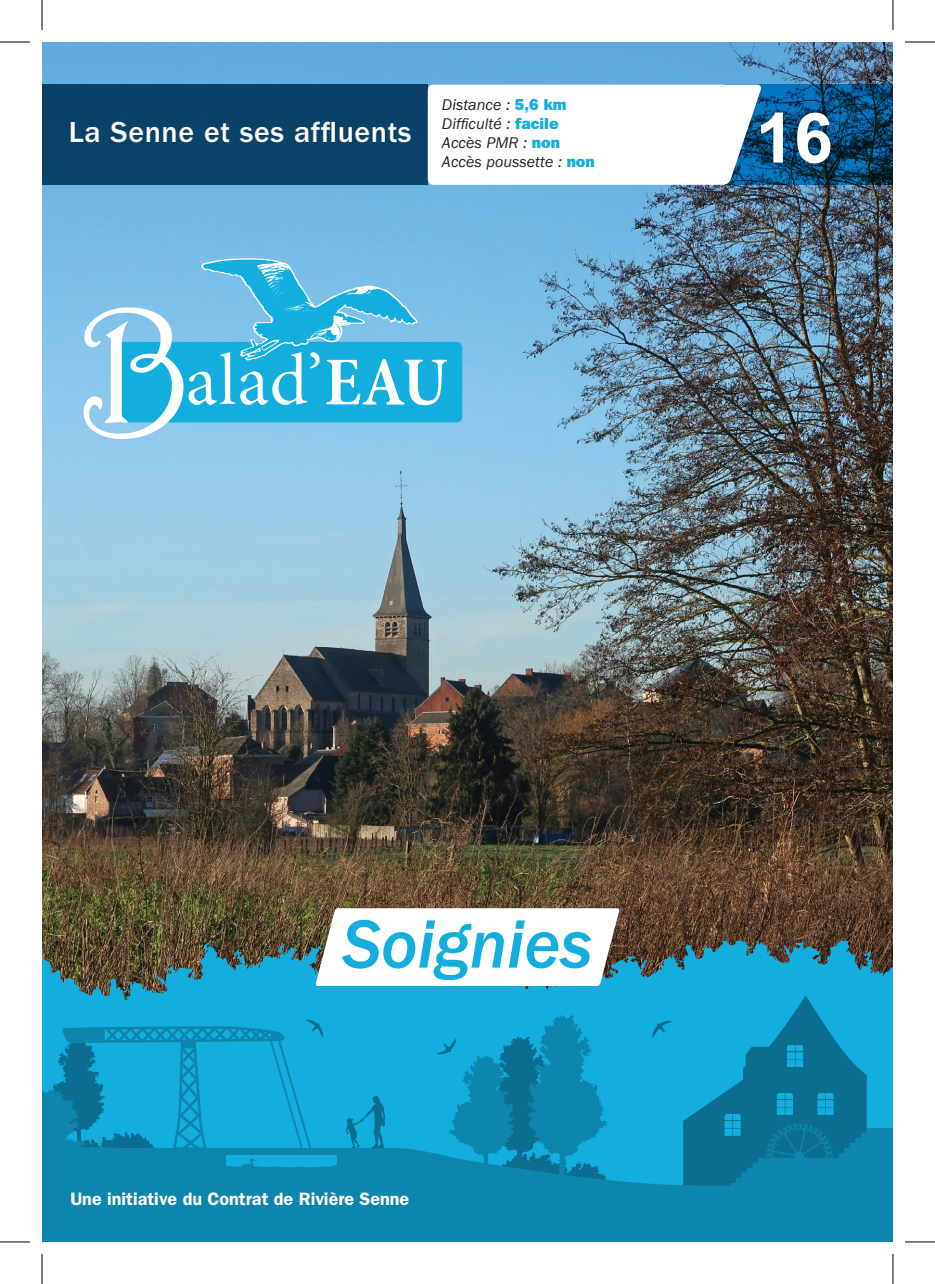
<style>
.page{position:relative;width:935px;height:1284px;background:#fff}
.page>*{position:absolute;margin:0;border:0;box-sizing:border-box;transform-origin:0 0}
.t1{font:70px "ITC Franklin Gothic Std Med It";letter-spacing:-.005em;color:#13aede}
.t2{font:700 69.6px "Arial";color:#fff}
.t3{font:500 30px "ITC Franklin Gothic Std";letter-spacing:.02em;color:#fff}
.t4{font:600 18px "ITC Franklin Gothic Std";color:#fff}
.Infos{font:italic 16px "ITC Franklin Gothic Std";color:#231f20}
.s1{font-family:"ITC Franklin Gothic Std Hvy";font-style:normal;color:#13aede}
</style>
<div class="page">
<img style="left:42px;top:42px;width:850px;height:896px">
<div style="left:42px;top:85px;width:386px;height:100px;background:#0b4167"></div>
<svg style="left:762px;top:85px;width:130px;height:100px;background:#054874"></svg>
<svg style="left:42px;top:938px;width:850px;height:205px;background:#2299ba"></svg>
<svg style="left:428px;top:85px;width:334px;height:100px"></svg>
<svg style="left:315px;top:908px;width:304px;height:77px"></svg>
<svg style="left:683px;top:995px;width:209px;height:148px;background:#0f8fb8"></svg>
<svg style="left:323px;top:1143px;width:569px;height:98px;background:#0e86ad"></svg>
<svg style="left:346px;top:1095px;width:39px;height:53px;background:#109ac5"></svg>
<svg style="left:652px;top:1020px;width:20px;height:17px"></svg>
<svg style="left:436px;top:1014px;width:172px;height:211px;background:#0f8eb8"></svg>
<svg style="left:42px;top:1019px;width:281px;height:222px;background:#1096c1"></svg>
<div style="left:113px;top:342px;width:349px;height:80px;background:#13aede;border-radius:6px"></div>
<svg style="left:83px;top:258px;width:364px;height:181px"></svg>
<hr style="left:0;top:42px;width:30px;height:1px;background:#000">
<hr style="left:904px;top:42px;width:30px;height:1px;background:#000">
<hr style="left:0;top:1241px;width:30px;height:1px;background:#000">
<hr style="left:904px;top:1241px;width:30px;height:1px;background:#000">
<hr style="left:42px;top:0;width:1px;height:30px;background:#000">
<hr style="left:42px;top:1253px;width:1px;height:30px;background:#000">
<hr style="left:892px;top:0;width:1px;height:30px;background:#000">
<hr style="left:892px;top:1253px;width:1px;height:30px;background:#000">
<p class="t3" style="left:69px;top:115px;width:344px">La Senne et ses affluents</p>
<p class="Infos" style="left:442px;top:96px;width:126px">Distance : <span class="s1">5,6 km</span></p>
<p class="Infos" style="left:442px;top:115px;width:118px">Difficulté : <span class="s1">facile</span></p>
<p class="Infos" style="left:442px;top:134px;width:120px">Accès PMR : <span class="s1">non</span></p>
<p class="Infos" style="left:442px;top:153px;width:154px">Accès poussette : <span class="s1">non</span></p>
<p class="t2" style="left:755px;top:92px;width:79px">16</p>
<p class="t1" style="left:342px;top:905px;width:251px">Soignies</p>
<p class="t4" style="left:70px;top:1187px;width:340px">Une initiative du Contrat de Rivière Senne</p>
</div>
